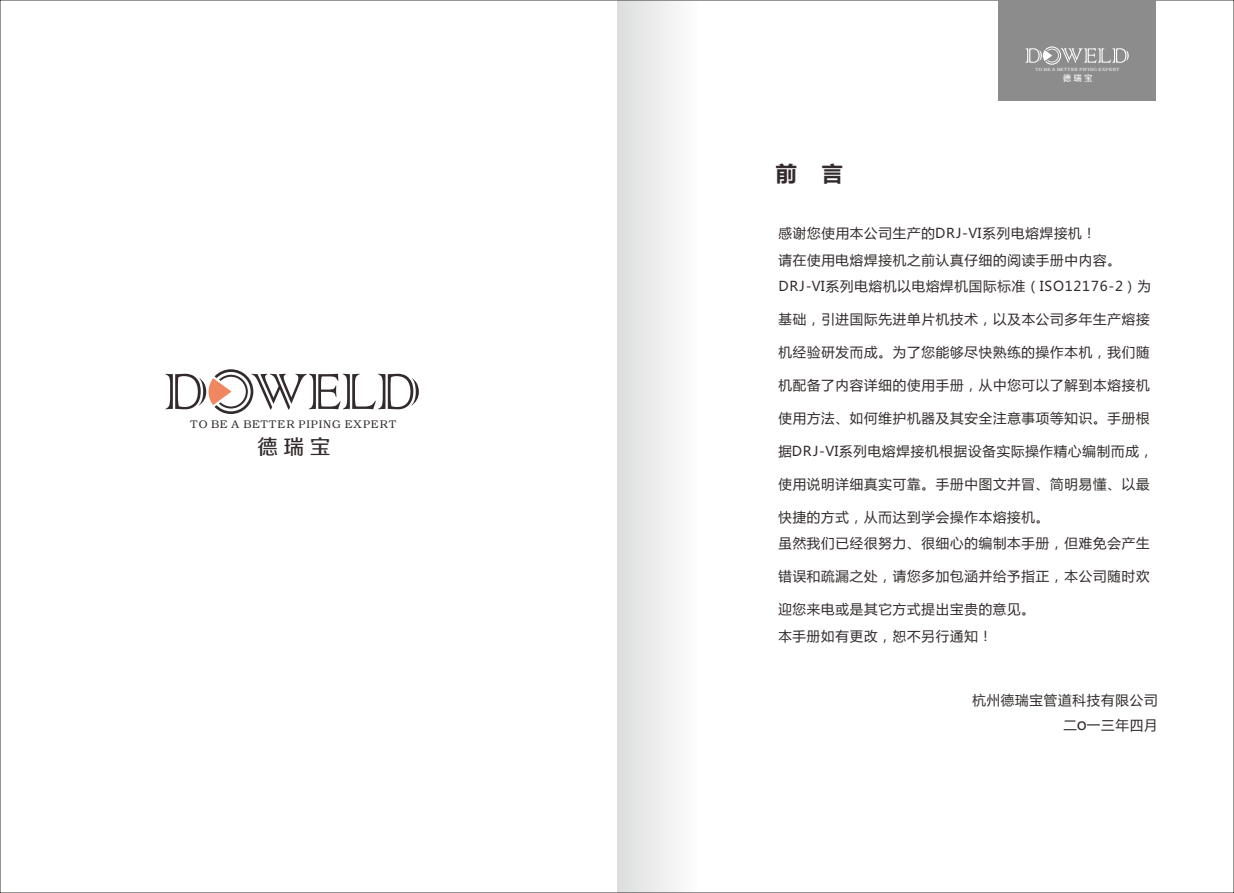
<style>
.page{position:relative;width:1234px;height:893px;background:#fff}
.page>*{position:absolute;margin:0;border:0;box-sizing:border-box;transform-origin:0 0}
.t1{font:700 21px "Microsoft Ya Hei";color:#332b2b}
.t2{font:20.7px "FZZZHUNHJW GB1 0";color:#332b2b}
.t3{font:13.5px/26.5px "Microsoft Ya Hei";letter-spacing:.06em;color:#332b2b}
.t4{font:11.1px "Angleterre";letter-spacing:.06em;color:#332b2b}
.t5{font:8.4px "FZZZHUNHJW GB1 0";color:#fff}
.t6{font:4.5px "Angleterre";letter-spacing:.06em;color:#fff}
.s1{font-size:15.75px}
</style>
<div class="page">
<div style="left:617px;top:0;width:80px;height:893px;background:linear-gradient(to right,#dcdddd,#fdfdfd)"></div>
<div style="left:997px;top:0;width:158px;height:100px;background:#8c8c8c"></div>
<svg style="left:1025px;top:46px;width:103px;height:19px"></svg>
<svg style="left:165px;top:369px;width:254px;height:45px"></svg>
<p class="t4" style="left:190px;top:418px;width:207px">TO BE A BETTER PIPING EXPERT</p>
<h2 class="t2" style="left:257px;top:435px;width:75px">德瑞宝</h2>
<h1 class="t1" style="left:775px;top:164px;width:69px">前 言</h1>
<p class="t6" style="left:1035px;top:66px;width:86px">TO BE A BETTER PIPING EXPERT</p>
<p class="t5" style="left:1062px;top:73px;width:31px">德瑞宝</p>
<p class="t3" style="left:778px;top:221px;width:374px">感谢您使用本公司生产的DRJ-Ⅵ系列电熔焊接机！<br>请在使用电熔焊接机之前认真仔细的阅读手册中内容。<br>DRJ-Ⅵ系列电熔机以电熔焊机国际标准（ISO12176-2）为</p>
<p class="t3" style="left:778px;top:307px;width:372px">基础，引进国际先进单片机技术，以及本公司多年生产熔接</p>
<p class="t3" style="left:778px;top:340px;width:372px">机经验研发而成。为了您能够尽快熟练的操作本机，我们随</p>
<p class="t3" style="left:778px;top:373px;width:372px">机配备了内容详细的使用手册，从中您可以了解到本熔接机</p>
<p class="t3" style="left:778px;top:406px;width:372px">使用方法、如何维护机器及其安全注意事项等知识。手册根</p>
<p class="t3" style="left:778px;top:439px;width:376px">据DRJ-Ⅵ系列电熔焊接机根据设备实际操作精心编制而成，</p>
<p class="t3" style="left:778px;top:472px;width:372px">使用说明详细真实可靠。手册中图文并冒、简明易懂、以最</p>
<p class="t3" style="left:778px;top:505px;width:372px">快捷的方式，从而达到学会操作本熔接机。<br>虽然我们已经很努力、很细心的编制本手册，但难免会产生</p>
<p class="t3" style="left:778px;top:564px;width:372px">错误和疏漏之处，请您多加包涵并给予指正，本公司随时欢</p>
<p class="t3" style="left:778px;top:597px;width:258px">迎您来电或是其它方式提出宝贵的意见。本手册如有更改，恕不另行通知！</p>
<p class="t3" style="left:972px;top:688px;width:187px;line-height:25px;text-align:right">杭州德瑞宝管道科技有限公司二<span class="s1">o</span>一三年四月</p>
</div>
